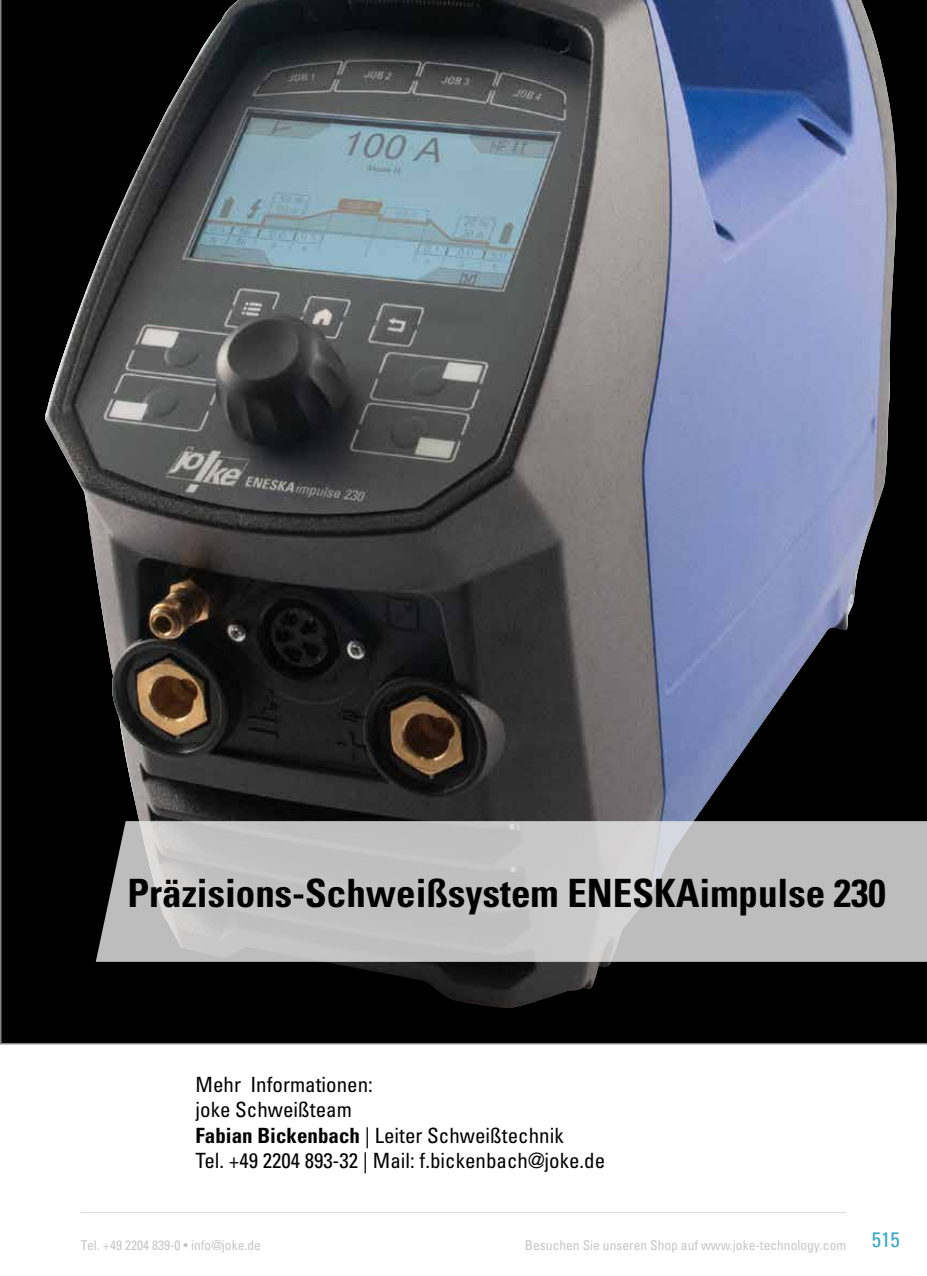
<style>
.page{position:relative;width:927px;height:1276px;background:#fff}
.page>*{position:absolute;margin:0;border:0;box-sizing:border-box;transform-origin:0 0}
.t1{font:700 condensed 39px "Univers LT Pro";color:#000}
.t2{font:condensed 21px/25.2px "Univers LT Pro";color:#000}
.t3{font:condensed 21px "Univers LT Pro";color:#39a8c1}
.t4{font:condensed 13.5px "Univers LT Pro";color:#c6c6c6}
.s1{font-weight:700}
</style>
<div class="page">
<hr style="left:81px;top:1212px;width:765px;height:1px;background:#dadada">
<div style="left:0;top:0;width:927px;height:1044px;background:#000"></div>
<img style="left:44px;top:0;width:869px;height:1008px">
<svg style="left:96px;top:821px;width:831px;height:141px;background:#bebebe"></svg>
<h1 class="t1" style="left:128px;top:869px;width:760px">Präzisions-Schweißsystem ENESKAimpulse 230</h1>
<p class="t2" style="left:196px;top:1072px;width:411px">Mehr Informationen:<br>joke Schweißteam<br><span class="s1">Fabian Bickenbach</span> | Leiter Schweißtechnik<br>Tel. +49 2204 893-32 | Mail: f.bickenbach@joke.de</p>
<p class="t4" style="left:81px;top:1236px;width:182px">Tel. +49 2204 839-0 • info@joke.de</p>
<p class="t4" style="left:525px;top:1236px;width:323px">Besuchen Sie unseren Shop auf www.joke-technology.com</p>
<p class="t3" style="left:872px;top:1226px;width:29px">515</p>
</div>
